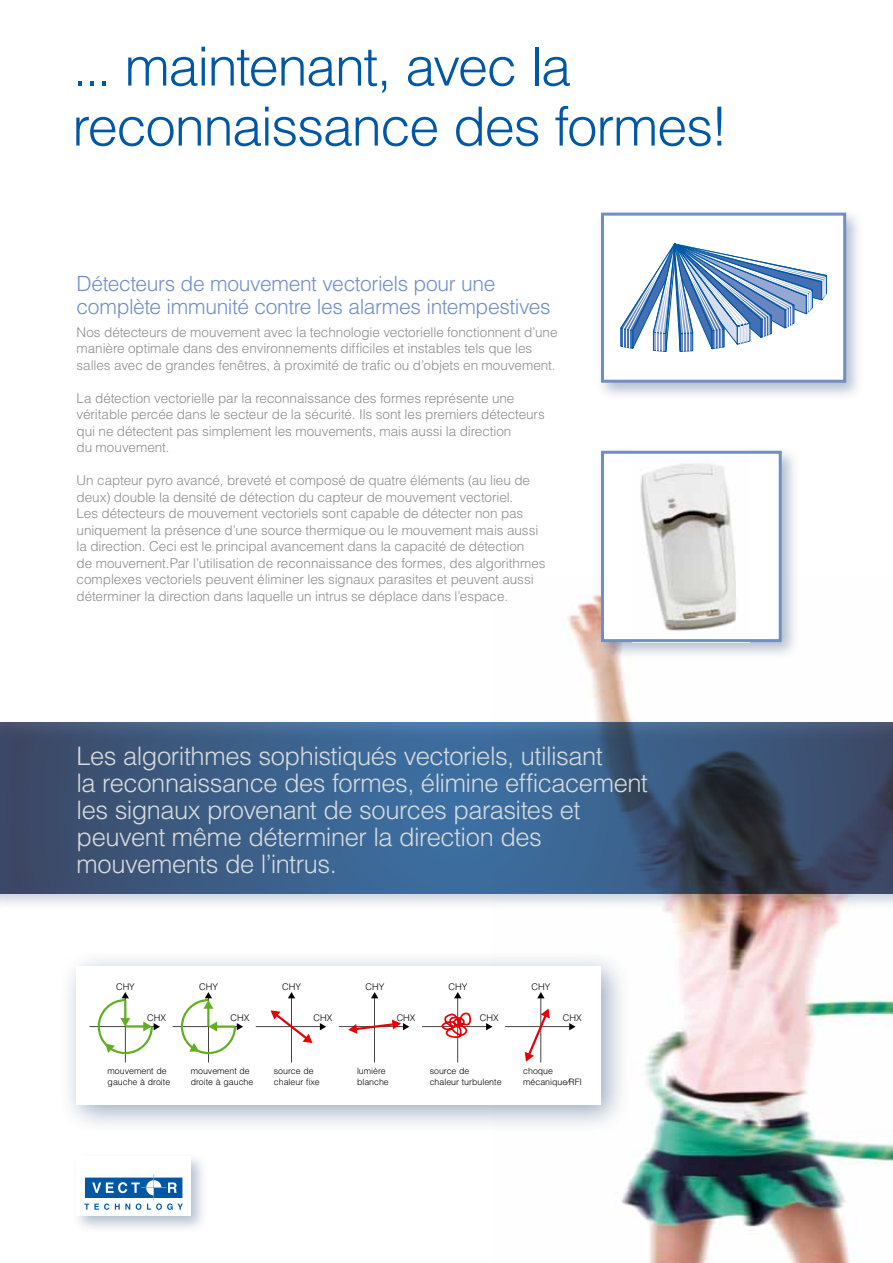
<style>
.page{position:relative;width:893px;height:1263px;background:#fff}
.page>*{position:absolute;margin:0;border:0;box-sizing:border-box;transform-origin:0 0}
.t1{font:300 54px/60px "Helvetica LT Std";letter-spacing:-.025em;color:#0057a3}
.t2{font:300 25.5px/27px "Helvetica LT Std";letter-spacing:-.02em;color:#d8dbdc}
.t3{font:300 21px/22.5px "Helvetica LT Std";letter-spacing:-.02em;color:#728ec6}
.t4{font:300 13.5px/16.5px "Helvetica LT Std";letter-spacing:-.005em;color:#8d8c90}
.t5{font:300 9.15px "Helvetica LT Std";color:#000}
.t6{font:300 8.85px/10.6px "Helvetica LT Std";color:#000}
.s1{font-family:"Helvetica LT Std Fractions";font-weight:400}
</style>
<div class="page">
<img style="left:567px;top:595px;width:326px;height:668px">
<div style="left:0;top:717px;width:893px;height:193px;background:#002a5e;opacity:.3"></div>
<svg style="left:17px;top:723px;width:876px;height:170px;background:#3a587d"></svg>
<div style="left:595px;top:445px;width:204px;height:214px;background:#002a5e;opacity:.3"></div>
<div style="left:602px;top:452px;width:178px;height:189px;background:#fff"></div>
<img style="left:640px;top:464px;width:96px;height:167px">
<div style="left:601px;top:451px;width:181px;height:191px;border:3px solid #728ec6"></div>
<div style="left:595px;top:207px;width:269px;height:193px;background:#002a5e;opacity:.3"></div>
<div style="left:602px;top:214px;width:243px;height:167px;background:#fff"></div>
<svg style="left:620px;top:243px;width:207px;height:109px"></svg>
<div style="left:601px;top:213px;width:245px;height:170px;border:3px solid #728ec6"></div>
<div style="left:0;top:717px;width:17px;height:193px;background:#002a5e;opacity:.3"></div>
<hr style="left:0;top:723px;width:1px;height:170px;background:#3c496b">
<div style="left:71px;top:1151px;width:137px;height:82px;background:#002a5e;opacity:.3"></div>
<div style="left:77px;top:1157px;width:114px;height:59px;background:#fff"></div>
<svg style="left:84px;top:1175px;width:99px;height:35px"></svg>
<div style="left:58px;top:948px;width:572px;height:186px;background:#002a5e;opacity:.4"></div>
<div style="left:77px;top:967px;width:524px;height:138px;background:#fff"></div>
<svg style="left:89px;top:992px;width:71px;height:70px"></svg>
<svg style="left:173px;top:992px;width:70px;height:70px"></svg>
<svg style="left:256px;top:992px;width:70px;height:70px"></svg>
<svg style="left:339px;top:992px;width:70px;height:70px"></svg>
<svg style="left:505px;top:992px;width:71px;height:70px"></svg>
<svg style="left:422px;top:992px;width:70px;height:70px"></svg>
<h1 class="t1" style="left:72px;top:36px;width:657px">... maintenant, avec la reconnaissance des formes!</h1>
<h3 class="t3" style="left:77px;top:273px;width:476px">Détecteurs de mouvement vectoriels pour une complète immunité contre les alarmes intempestives</h3>
<p class="t4" style="left:77px;top:324px;width:483px">Nos détecteurs de mouvement avec la technologie vectorielle fonctionnent d’une manière optimale dans des environnements difficiles et instables tels que les salles avec de grandes fenêtres, à proximité de trafic ou d’objets en mouvement.</p>
<p class="t4" style="left:77px;top:390px;width:470px">La détection vectorielle par la reconnaissance des formes représente une véritable percée dans le secteur de la sécurité. Ils sont les premiers détecteurs qui ne détectent pas simplement les mouvements, mais aussi la direction<br>du mouvement.</p>
<p class="t4" style="left:77px;top:472px;width:471px">Un capteur pyro avancé, breveté et composé de quatre éléments (au lieu de deux) double la densité de détection du capteur de mouvement vectoriel.<br>Les détecteurs de mouvement vectoriels sont capable de détecter non pas uniquement la présence d’une source thermique ou le mouvement mais aussi la direction. Ceci est le principal avancement dans la capacité de détection<br>de mouvement.Par l’utilisation de reconnaissance des formes, des algorithmes complexes vectoriels peuvent éliminer les signaux parasites et peuvent aussi déterminer la direction dans laquelle un intrus se déplace dans l’espace.</p>
<h2 class="t2" style="left:77px;top:743px;width:573px">Les algorithmes sophistiqués vectoriels, utilisant<br>la reconnaissance des formes, élimine efficacement les signaux provenant de sources parasites et peuvent même déterminer la direction des mouvements de l’intrus.</h2>
<p class="t5" style="left:116px;top:981px;width:20px">CHY</p>
<p class="t5" style="left:199px;top:981px;width:20px">CHY</p>
<p class="t5" style="left:282px;top:981px;width:20px">CHY</p>
<p class="t5" style="left:365px;top:981px;width:20px">CHY</p>
<p class="t5" style="left:448px;top:981px;width:20px">CHY</p>
<p class="t5" style="left:532px;top:981px;width:20px">CHY</p>
<p class="t5" style="left:147px;top:1012px;width:20px">CHX</p>
<p class="t5" style="left:230px;top:1012px;width:20px">CHX</p>
<p class="t5" style="left:314px;top:1012px;width:20px">CHX</p>
<p class="t5" style="left:397px;top:1012px;width:20px">CHX</p>
<p class="t5" style="left:480px;top:1012px;width:20px">CHX</p>
<p class="t5" style="left:563px;top:1012px;width:20px">CHX</p>
<p class="t6" style="left:108px;top:1065px;width:64px">mouvement de gauche à droite</p>
<p class="t6" style="left:191px;top:1065px;width:64px">mouvement de droite à gauche</p>
<p class="t6" style="left:274px;top:1065px;width:47px">source de chaleur fixe</p>
<p class="t6" style="left:357px;top:1065px;width:33px">lumière blanche</p>
<p class="t6" style="left:430px;top:1065px;width:73px">source de<br>chaleur turbulente</p>
<p class="t6" style="left:523px;top:1065px;width:60px">choque mécanique<span class="s1">/</span>RFI</p>
</div>
